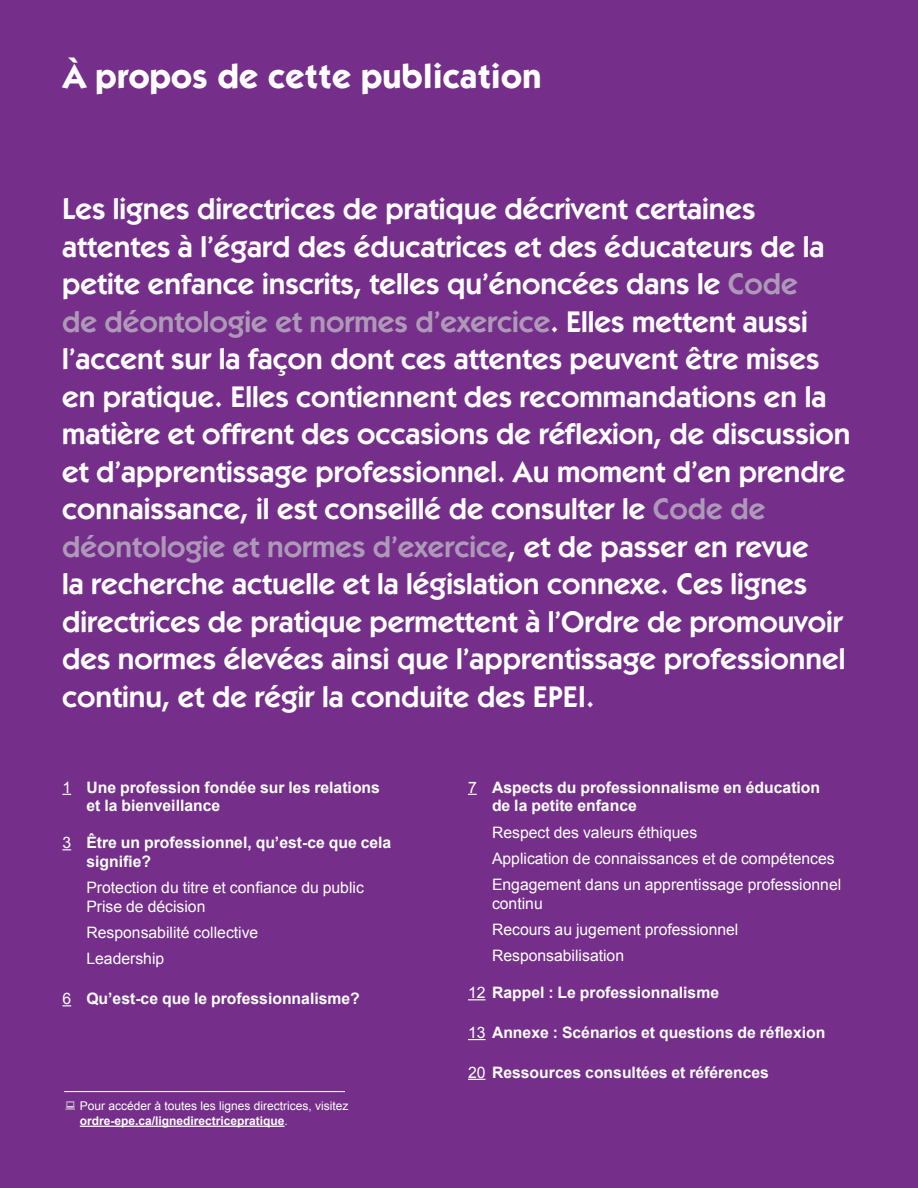
<style>
.page{position:relative;width:918px;height:1188px;background:#752f8a}
.page>*{position:absolute;margin:0;border:0;box-sizing:border-box;transform-origin:0 0}
.t1{font:700 34.5px "ITC Kabel Std";letter-spacing:.01em;color:#fff}
.t2{font:600 30px/37.5px "ITC Kabel Std";color:#fff}
.t3{font:700 15.75px/18.8px "Arial";color:#fff}
.t4{font:15.75px/26.2px "Arial";color:#fff}
.t5{font:12px/15px "Arial";color:#fff}
.s1{color:#ae99b8}
.s2{font-weight:400}
.s3{font-weight:700}
</style>
<div class="page">
<svg style="left:468px;top:999px;width:18px;height:1px"></svg>
<svg style="left:468px;top:1039px;width:18px;height:1px"></svg>
<svg style="left:468px;top:1079px;width:18px;height:1px"></svg>
<hr style="left:80px;top:1126px;width:205px;height:1px;background:#fff">
<hr style="left:64px;top:1091px;width:281px;height:1px;background:#fff">
<p class="t1" style="left:63px;top:55px;width:480px">À propos de cette publication</p>
<p class="t2" style="left:62px;top:190px;width:790px">Les lignes directrices de pratique décrivent certaines attentes à l’égard des éducatrices et des éducateurs de la petite enfance inscrits, telles qu’énoncées dans le <span class="s1">Code<br>de déontologie et normes d’exercice</span>. Elles mettent aussi l’accent sur la façon dont ces attentes peuvent être mises en pratique. Elles contiennent des recommandations en la matière et offrent des occasions de réflexion, de discussion et d’apprentissage professionnel. Au moment d’en prendre connaissance, il est conseillé de consulter le <span class="s1">Code de déontologie et normes d’exercice</span>, et de passer en revue<br>la recherche actuelle et la législation connexe. Ces lignes directrices de pratique permettent à l’Ordre de promouvoir des normes élevées ainsi que l’apprentissage professionnel continu, et de régir la conduite des EPEI.</p>
<p class="t3" style="left:86px;top:778px;width:295px;text-indent:-24px"><span class="s2">1</span> Une profession fondée sur les relations et la bienveillance</p>
<p class="t3" style="left:86px;top:834px;width:307px;text-indent:-24px"><span class="s2">3</span> Être un professionnel, qu’est-ce que cela signifie?</p>
<p class="t4" style="left:86px;top:878px;width:279px;line-height:18.8px">Protection du titre et confiance du public<br>Prise de décision</p>
<p class="t4" style="left:86px;top:920px;width:174px">Responsabilité collective<br>Leadership</p>
<p class="t3" style="left:62px;top:990px;width:299px"><span class="s2">6</span> Qu’est-ce que le professionnalisme?</p>
<p class="t5" style="left:80px;top:1098px;width:270px">Pour accéder à toutes les lignes directrices, visitez <span class="s3">ordre-epe.ca/lignedirectricepratique</span>.</p>
<p class="t3" style="left:492px;top:778px;width:330px;text-indent:-24px"><span class="s2">7</span> Aspects du professionnalisme en éducation de la petite enfance</p>
<p class="t4" style="left:492px;top:819px;width:351px">Respect des valeurs éthiques<br>Application de connaissances et de compétences<br>Engagement dans un apprentissage professionnel</p>
<p class="t4" style="left:492px;top:890px;width:248px">continu<br>Recours au jugement professionnel<br>Responsabilisation</p>
<p class="t3" style="left:468px;top:984px;width:253px"><span class="s2">12</span> Rappel : Le professionnalisme</p>
<p class="t3" style="left:468px;top:1023px;width:359px"><span class="s2">13</span> Annexe : Scénarios et questions de réflexion</p>
<p class="t3" style="left:468px;top:1063px;width:303px"><span class="s2">20</span> Ressources consultées et références</p>
</div>
